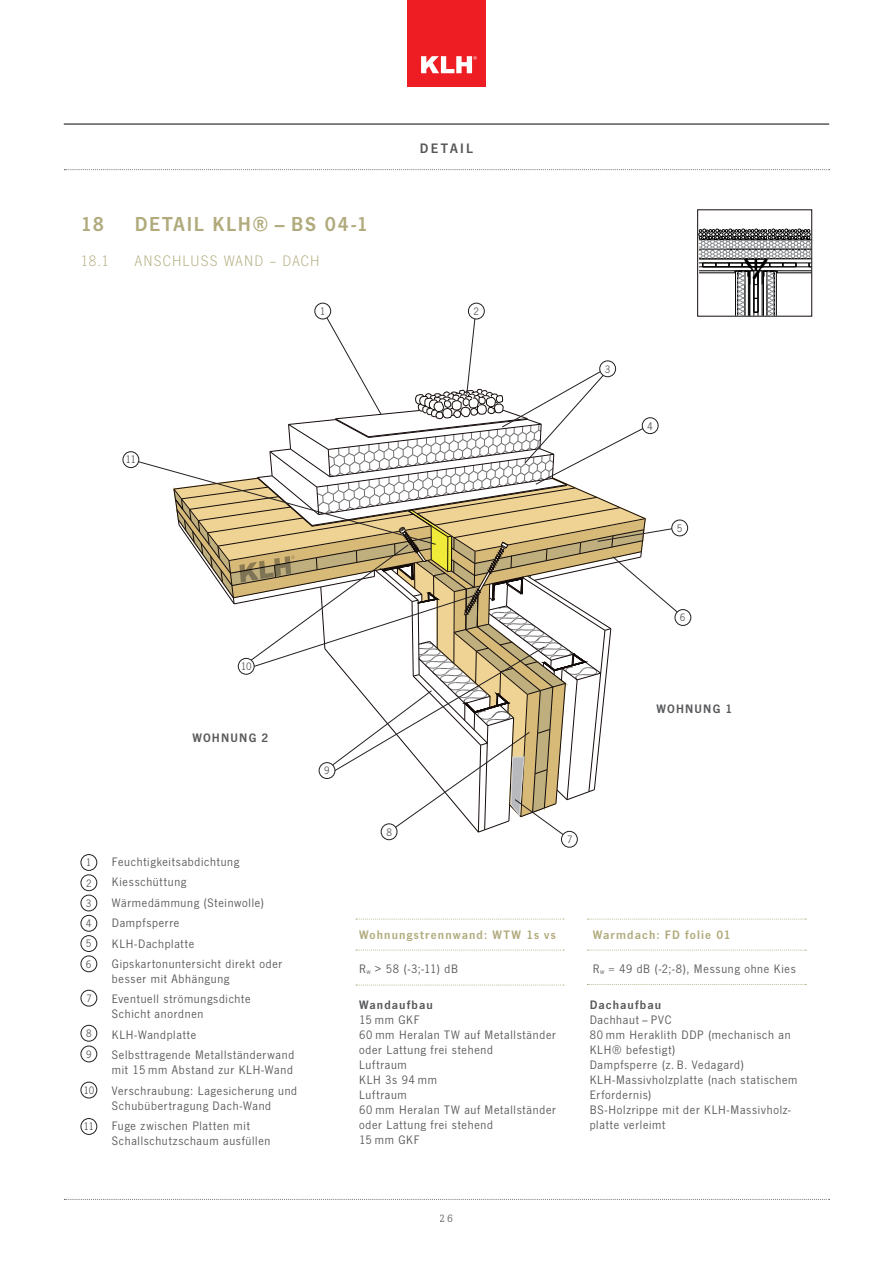
<style>
.page{position:relative;width:893px;height:1263px;background:#fff}
.page>*{position:absolute;margin:0;border:0;box-sizing:border-box;transform-origin:0 0}
.überschrift_1{font:600 21px "News Got T";letter-spacing:.075em;color:#b1aa7d}
.überschrift_light{font:15.75px "News Got T Ligh";letter-spacing:.07em;color:#b1aa7d}
.rubriken{font:600 14.25px "News Got T";letter-spacing:.165em;color:#57585a}
.beschreibungen_dünn{font:12.75px/15px "News Got T";letter-spacing:.055em;color:#57585a}
.beschreibungen_dünn-2{font:600 12.75px "News Got T";letter-spacing:.085em;color:#b1aa7d}
.beschreibungen_dünn-3{font:600 12.75px "News Got T";letter-spacing:.09em;color:#57585a}
.nummern{font:11.25px "News Got T";letter-spacing:-.025em;color:#57585a}
.t1{font:11.1px "Amasis MT Pro";color:#57585a}
</style>
<div class="page">
<svg style="left:698px;top:229px;width:113px;height:87px"></svg>
<svg style="left:356px;top:918px;width:208px;height:1px"></svg>
<svg style="left:356px;top:950px;width:208px;height:1px"></svg>
<svg style="left:356px;top:984px;width:208px;height:1px"></svg>
<svg style="left:587px;top:918px;width:219px;height:1px"></svg>
<svg style="left:587px;top:950px;width:219px;height:1px"></svg>
<svg style="left:587px;top:984px;width:219px;height:1px"></svg>
<div style="left:672px;top:520px;width:16px;height:16px;border:1px solid #231f20;border-radius:50%"></div>
<div style="left:123px;top:452px;width:16px;height:16px;border:1px solid #231f20;border-radius:50%"></div>
<div style="left:675px;top:609px;width:16px;height:17px;border:1px solid #231f20;border-radius:50%"></div>
<div style="left:315px;top:303px;width:16px;height:16px;border:1px solid #231f20;border-radius:50%"></div>
<div style="left:81px;top:935px;width:16px;height:17px;border:1px solid #231f20;border-radius:50%"></div>
<div style="left:81px;top:1025px;width:16px;height:16px;border:1px solid #231f20;border-radius:50%"></div>
<div style="left:81px;top:1046px;width:16px;height:16px;border:1px solid #231f20;border-radius:50%"></div>
<div style="left:81px;top:1082px;width:16px;height:16px;border:1px solid #231f20;border-radius:50%"></div>
<div style="left:81px;top:1118px;width:16px;height:16px;border:1px solid #231f20;border-radius:50%"></div>
<div style="left:81px;top:990px;width:16px;height:16px;border:1px solid #231f20;border-radius:50%"></div>
<div style="left:81px;top:956px;width:16px;height:16px;border:1px solid #231f20;border-radius:50%"></div>
<div style="left:81px;top:915px;width:16px;height:16px;border:1px solid #231f20;border-radius:50%"></div>
<div style="left:81px;top:895px;width:16px;height:16px;border:1px solid #231f20;border-radius:50%"></div>
<div style="left:81px;top:854px;width:16px;height:16px;border:1px solid #231f20;border-radius:50%"></div>
<div style="left:81px;top:875px;width:16px;height:16px;border:1px solid #231f20;border-radius:50%"></div>
<div style="left:468px;top:303px;width:16px;height:16px;border:1px solid #231f20;border-radius:50%"></div>
<svg style="left:130px;top:305px;width:553px;height:543px"></svg>
<svg style="left:64px;top:1199px;width:766px;height:1px"></svg>
<hr style="left:64px;top:123px;width:765px;height:2px;background:#57585a">
<svg style="left:64px;top:169px;width:766px;height:1px"></svg>
<div style="left:407px;top:0;width:79px;height:86px;background:#ee1d23"></div>
<svg style="left:421px;top:56px;width:56px;height:17px"></svg>
<p class="überschrift_1" style="left:81px;top:212px;width:25px">18</p>
<p class="überschrift_1" style="left:135px;top:212px;width:235px">DETAIL KLH® – BS 04-1</p>
<p class="überschrift_light" style="left:81px;top:252px;width:30px">18.1</p>
<p class="überschrift_light" style="left:135px;top:252px;width:186px">ANSCHLUSS WAND – DACH</p>
<p class="nummern" style="left:320px;top:305px;width:7px">1</p>
<p class="rubriken" style="left:420px;top:140px;width:55px">DETAIL</p>
<p class="nummern" style="left:474px;top:305px;width:7px">2</p>
<p class="nummern" style="left:125px;top:453px;width:12px">11</p>
<p class="nummern" style="left:605px;top:363px;width:7px">3</p>
<p class="nummern" style="left:647px;top:420px;width:7px">4</p>
<p class="nummern" style="left:677px;top:522px;width:7px">5</p>
<p class="nummern" style="left:241px;top:660px;width:12px">10</p>
<p class="beschreibungen_dünn-3" style="left:192px;top:731px;width:77px">WOHNUNG 2</p>
<p class="nummern" style="left:324px;top:764px;width:7px">9</p>
<p class="nummern" style="left:86px;top:856px;width:7px">1</p>
<p class="nummern" style="left:86px;top:877px;width:7px">2</p>
<p class="nummern" style="left:86px;top:897px;width:7px">3</p>
<p class="nummern" style="left:86px;top:917px;width:7px">4</p>
<p class="nummern" style="left:86px;top:937px;width:7px">5</p>
<p class="nummern" style="left:86px;top:958px;width:7px">6</p>
<p class="nummern" style="left:86px;top:992px;width:7px">7</p>
<p class="nummern" style="left:86px;top:1027px;width:7px">8</p>
<p class="nummern" style="left:86px;top:1048px;width:7px">9</p>
<p class="nummern" style="left:83px;top:1084px;width:12px">10</p>
<p class="nummern" style="left:83px;top:1120px;width:12px">11</p>
<p class="beschreibungen_dünn" style="left:112px;top:854px;width:129px">Feuchtigkeitsabdichtung</p>
<p class="beschreibungen_dünn" style="left:112px;top:874px;width:76px">Kiesschüttung</p>
<p class="beschreibungen_dünn" style="left:112px;top:895px;width:154px">Wärmedämmung (Steinwolle)</p>
<p class="beschreibungen_dünn" style="left:112px;top:915px;width:69px">Dampfsperre</p>
<p class="beschreibungen_dünn" style="left:112px;top:935px;width:84px">KLH-Dachplatte</p>
<p class="beschreibungen_dünn" style="left:112px;top:956px;width:172px">Gipskartonuntersicht direkt oder besser mit Abhängung</p>
<p class="beschreibungen_dünn" style="left:112px;top:991px;width:140px">Eventuell strömungsdichte<br>Schicht anordnen</p>
<p class="beschreibungen_dünn" style="left:112px;top:1027px;width:86px">KLH-Wandplatte</p>
<p class="beschreibungen_dünn" style="left:112px;top:1047px;width:184px">Selbsttragende Metallständerwand</p>
<p class="beschreibungen_dünn" style="left:112px;top:1062px;width:183px">mit 15 mm Abstand zur KLH-Wand</p>
<p class="beschreibungen_dünn" style="left:112px;top:1082px;width:187px">Verschraubung: Lagesicherung und<br>Schubübertragung Dach-Wand</p>
<p class="beschreibungen_dünn" style="left:112px;top:1118px;width:140px">Fuge zwischen Platten mit</p>
<p class="beschreibungen_dünn" style="left:112px;top:1133px;width:160px">Schallschutzschaum ausfüllen</p>
<p class="nummern" style="left:680px;top:611px;width:7px">6</p>
<p class="beschreibungen_dünn-3" style="left:656px;top:701px;width:77px">WOHNUNG 1</p>
<p class="nummern" style="left:386px;top:826px;width:7px">8</p>
<p class="nummern" style="left:567px;top:833px;width:7px">7</p>
<p class="beschreibungen_dünn-2" style="left:359px;top:927px;width:198px">Wohnungstrennwand: WTW 1s vs</p>
<p class="beschreibungen_dünn" style="left:359px;top:961px;width:100px">R<sub>w</sub> &gt; 58 (-3;-11) dB</p>
<p class="beschreibungen_dünn-3" style="left:359px;top:998px;width:75px">Wandaufbau</p>
<p class="beschreibungen_dünn" style="left:359px;top:1012px;width:62px">15 mm GKF</p>
<p class="beschreibungen_dünn" style="left:359px;top:1027px;width:198px">60 mm Heralan TW auf Metallständer oder Lattung frei stehend</p>
<p class="beschreibungen_dünn" style="left:359px;top:1057px;width:49px">Luftraum</p>
<p class="beschreibungen_dünn" style="left:359px;top:1072px;width:79px">KLH 3s 94 mm</p>
<p class="beschreibungen_dünn" style="left:359px;top:1087px;width:49px">Luftraum</p>
<p class="beschreibungen_dünn" style="left:359px;top:1102px;width:198px">60 mm Heralan TW auf Metallständer oder Lattung frei stehend</p>
<p class="beschreibungen_dünn" style="left:359px;top:1132px;width:62px">15 mm GKF</p>
<p class="t1" style="left:440px;top:1211px;width:15px">26</p>
<p class="beschreibungen_dünn-2" style="left:593px;top:927px;width:139px">Warmdach: FD folie 01</p>
<p class="beschreibungen_dünn" style="left:593px;top:960px;width:205px">R<sub>w</sub> = 49 dB (-2;-8), Messung ohne Kies</p>
<p class="beschreibungen_dünn-3" style="left:590px;top:997px;width:73px">Dachaufbau</p>
<p class="beschreibungen_dünn" style="left:590px;top:1012px;width:84px">Dachhaut – PVC</p>
<p class="beschreibungen_dünn" style="left:590px;top:1027px;width:202px">80 mm Heraklith DDP (mechanisch an<br>KLH® befestigt)</p>
<p class="beschreibungen_dünn" style="left:590px;top:1057px;width:156px">Dampfsperre (z. B. Vedagard)</p>
<p class="beschreibungen_dünn" style="left:590px;top:1072px;width:209px">KLH-Massivholzplatte (nach statischem</p>
<p class="beschreibungen_dünn" style="left:590px;top:1087px;width:63px">Erfordernis)</p>
<p class="beschreibungen_dünn" style="left:590px;top:1102px;width:203px">BS-Holzrippe mit der KLH-Massivholz-</p>
<p class="beschreibungen_dünn" style="left:590px;top:1117px;width:77px">platte verleimt</p>
</div>
